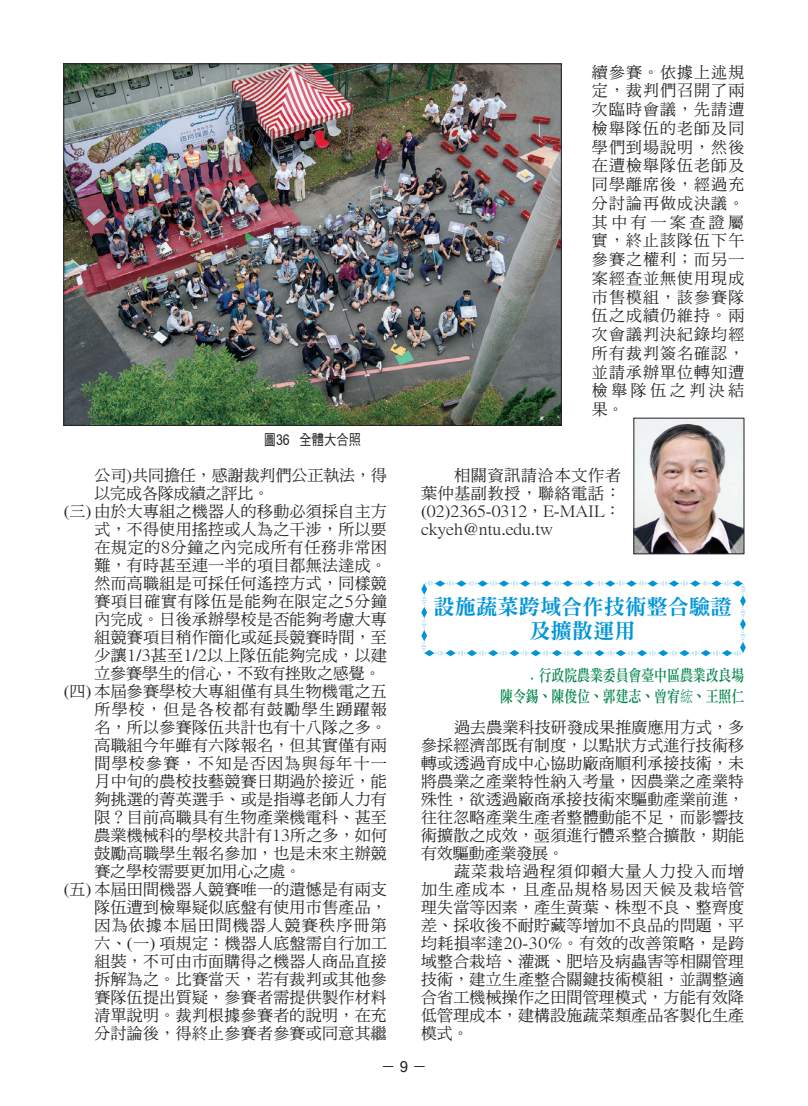
<style>
.page{position:relative;width:808px;height:1106px;background:#fff}
.page>*{position:absolute;margin:0;border:0;box-sizing:border-box;transform-origin:0 0}
.簡訊{font:21.3px/24px "DFN Ming XB HK BF";color:#0095d9;text-align:center}
.作者{font:16.05px/21px "DF Li Song Md WIN BF";color:#00854a;text-align:right;scale:.8 1}
.內文__1{font:15.9px/18px "DF Ming Md HKP BF";letter-spacing:.025em;color:#231f20;text-align:justify}
.內文-12{font:15.9px/18px "DF Ming Md HKP BF";letter-spacing:.015em;color:#231f20;text-align:justify}
.內文__1-2{font:15.9px/18px "DF Ming Md HKP BF";color:#231f20}
.t1{font:15px "DF Hei Md HK BF";color:#231f20}
.圖說2{font:14.7px "DF Hei Md HKP BF";color:#231f20;scale:.84 1}
.s1{font-family:"P Ming Li U"}
.s2{font-family:"Microsoft Sans Serif"}
</style>
<div class="page">
<svg style="left:421px;top:580px;width:325px;height:76px"></svg>
<img style="left:636px;top:420px;width:106px;height:132px">
<div style="left:634px;top:418px;width:110px;height:136px;border:1px solid #231f20"></div>
<img style="left:66px;top:66px;width:493px;height:357px">
<p class="圖說2" style="left:264px;top:432px;width:118px">圖36 全體大合照</p>
<p class="內文__1-2" style="left:94px;top:467px;width:294px">公司)共同擔任，感謝裁判們公正執法，得以完成各隊成績之評比。</p>
<p class="內文__1" style="left:94px;top:503px;width:294px;text-indent:-31px">(三) 由於大專組之機器人的移動必須採自主方式，不得使用搖控或人為之干涉，所以要在規定的8分鐘之內完成所有任務非常困難，有時甚至連一半的項目都無法達成。然而高職組是可採任何遙控方式，同樣競賽項目確實有隊伍是能夠在限定之5分鐘內完成。日後承辦學校是否能夠考慮大專組競賽項目稍作簡化或延長競賽時間，至少讓1/3甚至1/2以上隊伍能夠完成，以建立參賽學生的信心，不致有挫敗之感覺。</p>
<p class="內文__1" style="left:94px;top:683px;width:294px;text-indent:-31px">(四) 本屆參賽學校大專組僅有具生物機電之五所學校，但是各校都有鼓勵學生踴躍報名，所以參賽隊伍共計也有十八隊之多。高職組今年雖有六隊報名，但其實僅有兩間學校參賽，不知是否因為與每年十一月中旬的農校技藝競賽日期過於接近，能夠挑選的菁英選手、或是指導老師人力有限？目前高職具有生物產業機電科、甚至農業機械科的學校共計有13所之多，如何鼓勵高職學生報名參加，也是未來主辦競賽之學校需要更加用心之處。</p>
<p class="內文__1" style="left:94px;top:881px;width:294px;text-indent:-31px">(五) 本屆田間機器人競賽唯一的遺憾是有兩支隊伍遭到檢舉疑似底盤有使用市售產品，因為依據本屆田間機器人競賽秩序冊第六、(一) 項規定：機器人底盤需自行加工組裝，不可由市面購得之機器人商品直接拆解為之。比賽當天，若有裁判或其他參賽隊伍提出質疑，參賽者需提供製作材料清單說明。裁判根據參賽者的說明，在充分討論後，得終止參賽者參賽或同意其繼</p>
<p class="內文__1" style="left:592px;top:63px;width:154px;line-height:18.8px">續參賽。依據上述規定，裁判們召開了兩次臨時會議，先請遭檢舉隊伍的老師及同學們到場說明，然後在遭檢舉隊伍老師及同學離席後，經過充分討論再做成決議。其中有一案查證屬實，終止該隊伍下午參賽之權利；而另一案經查並無使用現成市售模組，該參賽隊伍之成績仍維持。兩次會議判決紀錄均經所有裁判簽名確認，並請承辦單位轉知遭檢舉隊伍之判決結果。</p>
<p class="內文-12" style="left:421px;top:467px;width:201px;text-indent:33px">相關資訊請洽本文作者葉仲基副教授，聯絡電話：(02)2365-0312，E-MAIL：ckyeh@ntu.edu.tw</p>
<p class="簡訊" style="left:433px;top:595px;width:300px">設施蔬菜跨域合作技術整合驗證及擴散運用</p>
<p class="作者" style="left:500px;top:664px;width:306px">．行政院農業委員會臺中區農業改良場<br>陳令錫、陳俊位、郭建志、曾宥<span class="s1">綋</span>、王照仁</p>
<p class="內文-12" style="left:421px;top:719px;width:325px;text-indent:33px">過去農業科技研發成果推廣應用方式，多參採經濟部既有制度，以點狀方式進行技術移轉或透過育成中心協助廠商順利承接技術，未將農業之產業特性納入考量，因農業之產業特殊性，欲透過廠商承接技術來驅動產業前進，往往忽略產業生產者整體動能不足，而影響技術擴散之成效，亟須進行體系整合擴散，期能有效驅動產業發展。</p>
<p class="內文-12" style="left:421px;top:863px;width:325px;text-indent:33px">蔬菜栽培過程須仰賴大量人力投入而增加生產成本，且產品規格易因天候及栽培管理失當等因素，產生黃葉、株型不良、整齊度差、採收後不耐貯藏等增加不良品的問題，平均耗損率達20-30%。有效的改善策略，是跨域整合栽培、灌溉、肥培及病蟲害等相關管理技術，建立生產整合關鍵技術模組，並調整適合省工機械操作之田間管理模式，方能有效降低管理成本，建構設施蔬菜類產品客製化生產模式。</p>
<p class="t1" style="left:381px;top:1059px;width:48px">－ <span class="s2">9</span> －</p>
</div>
